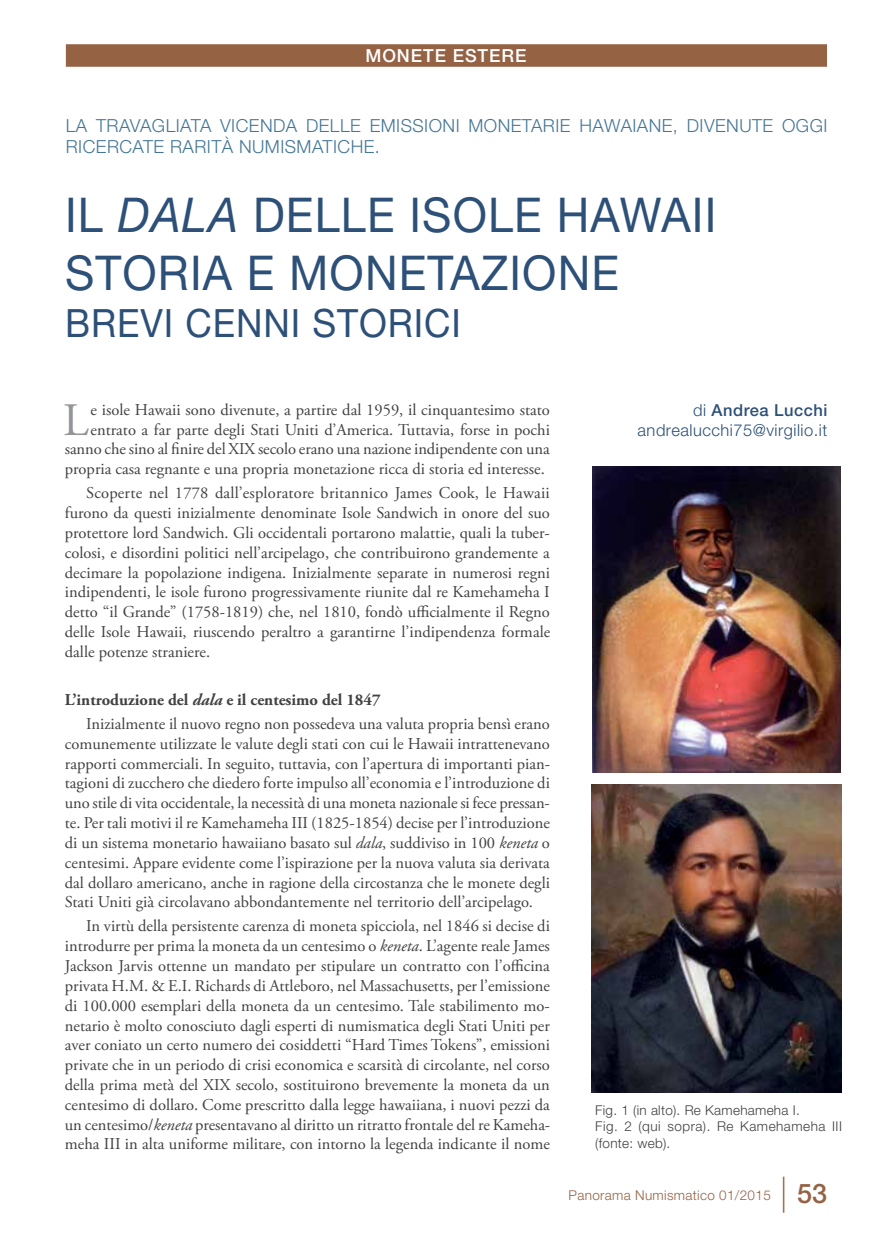
<style>
.page{position:relative;width:893px;height:1234px;background:#fff}
.page>*{position:absolute;margin:0;border:0;box-sizing:border-box;transform-origin:0 0}
.t1{font:48px/57.6px "Helvetica Neue";letter-spacing:.025em;color:#2d5078;scale:.94 1}
.t2{font:46.35px "Adobe Garamond Pro";color:#939598}
.t3{font:39px "Helvetica Neue";letter-spacing:.025em;color:#2d5078;scale:.94 1}
.t4{font:100 36px "Helvetica Neue";color:#956244}
.t5{font:500 27px "Helvetica Neue";color:#956244}
.t6{font:300 18px/21.6px "Helvetica Neue";letter-spacing:.025em;color:#447695}
.t7{font:500 18px "Helvetica Neue";letter-spacing:.05em;color:#fff}
.t8{font:16.5px/19.8px "Adobe Garamond Pro";color:#414042;text-align:justify}
.t9{font:300 16.5px "Helvetica Neue";letter-spacing:.03em;color:#2d5078}
.t10{font:500 16.5px "Helvetica Neue";letter-spacing:.03em;color:#2d5078}
.t11{font:300 13.5px/16.2px "Helvetica Neue";letter-spacing:.02em;color:#414042}
.t12{font:300 13.5px "Helvetica Neue";letter-spacing:.025em;color:#956244}
.s1{font-style:italic}
.s2{font-weight:700}
.s3{font-weight:700;font-style:italic}
.s4{font-weight:300}
</style>
<div class="page">
<img style="left:592px;top:784px;width:249px;height:307px">
<img style="left:592px;top:466px;width:249px;height:306px">
<div style="left:66px;top:44px;width:761px;height:23px;background:#956244"></div>
<p class="t7" style="left:365px;top:44px;width:162px">MONETE ESTERE</p>
<p class="t6" style="left:66px;top:114px;width:763px">LA TRAVAGLIATA VICENDA DELLE EMISSIONI MONETARIE HAWAIANE, DIVENUTE OGGI<br>RICERCATE RARITÀ NUMISMATICHE.</p>
<h1 class="t1" style="left:65px;top:186px;width:694px">IL <span class="s1">DALA</span> DELLE ISOLE HAWAII<br>STORIA E MONETAZIONE</h1>
<h3 class="t3" style="left:65px;top:300px;width:423px">BREVI CENNI STORICI</h3>
<p class="t8" style="left:91px;top:400px;width:461px">e isole Hawaii sono divenute, a partire dal 1959, il cinquantesimo stato</p>
<p class="t8" style="left:91px;top:420px;width:461px">entrato a far parte degli Stati Uniti d’America. Tuttavia, forse in pochi</p>
<p class="t8" style="left:65px;top:440px;width:486px">sanno che sino al finire del XIX secolo erano una nazione indipendente con una</p>
<p class="t8" style="left:65px;top:459px;width:481px">propria casa regnante e una propria monetazione ricca di storia ed interesse.</p>
<p class="t8" style="left:65px;top:483px;width:487px;text-indent:21px">Scoperte nel 1778 dall’esploratore britannico James Cook, le Hawaii furono da questi inizialmente denominate Isole Sandwich in onore del suo protettore lord Sandwich. Gli occidentali portarono malattie, quali la tuber&shy;colosi, e disordini politici nell’arcipelago, che contribuirono grandemente a decimare la popolazione indigena. Inizialmente separate in numerosi regni indipendenti, le isole furono progressivamente riunite dal re Kamehameha I detto “il Grande” (1758-1819) che, nel 1810, fondò ufficialmente il Regno delle Isole Hawaii, riuscendo peraltro a garantirne l’indipendenza formale dalle potenze straniere.</p>
<p class="t8" style="left:86px;top:688px;width:465px;line-height:24px;text-indent:-21px"><span class="s2">L’introduzione del</span> <span class="s3">dala</span> <span class="s2">e il centesimo del 1847<br></span>Inizialmente il nuovo regno non possedeva una valuta propria bensì erano</p>
<p class="t8" style="left:65px;top:734px;width:487px">comunemente utilizzate le valute degli stati con cui le Hawaii intrattenevano rapporti commerciali. In seguito, tuttavia, con l’apertura di importanti pian&shy;tagioni di zucchero che diedero forte impulso all’economia e l’introduzione di uno stile di vita occidentale, la necessità di una moneta nazionale si fece pressan&shy;te. Per tali motivi il re Kamehameha III (1825-1854) decise per l’introduzione di un sistema monetario hawaiiano basato sul <span class="s1">dala</span>, suddiviso in 100 <span class="s1">keneta</span> o centesimi. Appare evidente come l’ispirazione per la nuova valuta sia derivata dal dollaro americano, anche in ragione della circostanza che le monete degli Stati Uniti già circolavano abbondantemente nel territorio dell’arcipelago.</p>
<p class="t8" style="left:65px;top:916px;width:487px;text-indent:21px">In virtù della persistente carenza di moneta spicciola, nel 1846 si decise di introdurre per prima la moneta da un centesimo o <span class="s1">keneta</span>. L’agente reale James Jackson Jarvis ottenne un mandato per stipulare un contratto con l’officina privata H.M. &amp; E.I. Richards di Attleboro, nel Massachusetts, per l’emissione di 100.000 esemplari della moneta da un centesimo. Tale stabilimento mo&shy;netario è molto conosciuto dagli esperti di numismatica degli Stati Uniti per aver coniato un certo numero dei cosiddetti “Hard Times Tokens”, emissioni private che in un periodo di crisi economica e scarsità di circolante, nel corso della prima metà del XIX secolo, sostituirono brevemente la moneta da un centesimo di dollaro. Come prescritto dalla legge hawaiiana, i nuovi pezzi da un centesimo/<span class="s1">keneta</span> presentavano al diritto un ritratto frontale del re Kameha&shy;meha III in alta uniforme militare, con intorno la legenda indicante il nome</p>
<h2 class="t2" style="left:63px;top:392px;width:27px">L</h2>
<p class="t10" style="left:693px;top:400px;width:136px"><span class="s4">di</span> Andrea Lucchi</p>
<p class="t9" style="left:638px;top:419px;width:191px">andrealucchi75@virgilio.it</p>
<p class="t11" style="left:595px;top:1101px;width:248px">Fig. 1 (in alto). Re Kamehameha I.<br>Fig. 2 (qui sopra). Re Kamehameha III (fonte: web).</p>
<p class="t12" style="left:569px;top:1186px;width:204px">Panorama Numismatico 01/2015</p>
<h3 class="t4" style="left:780px;top:1170px;width:9px">|</h3>
<h3 class="t5" style="left:797px;top:1176px;width:32px">53</h3>
</div>
